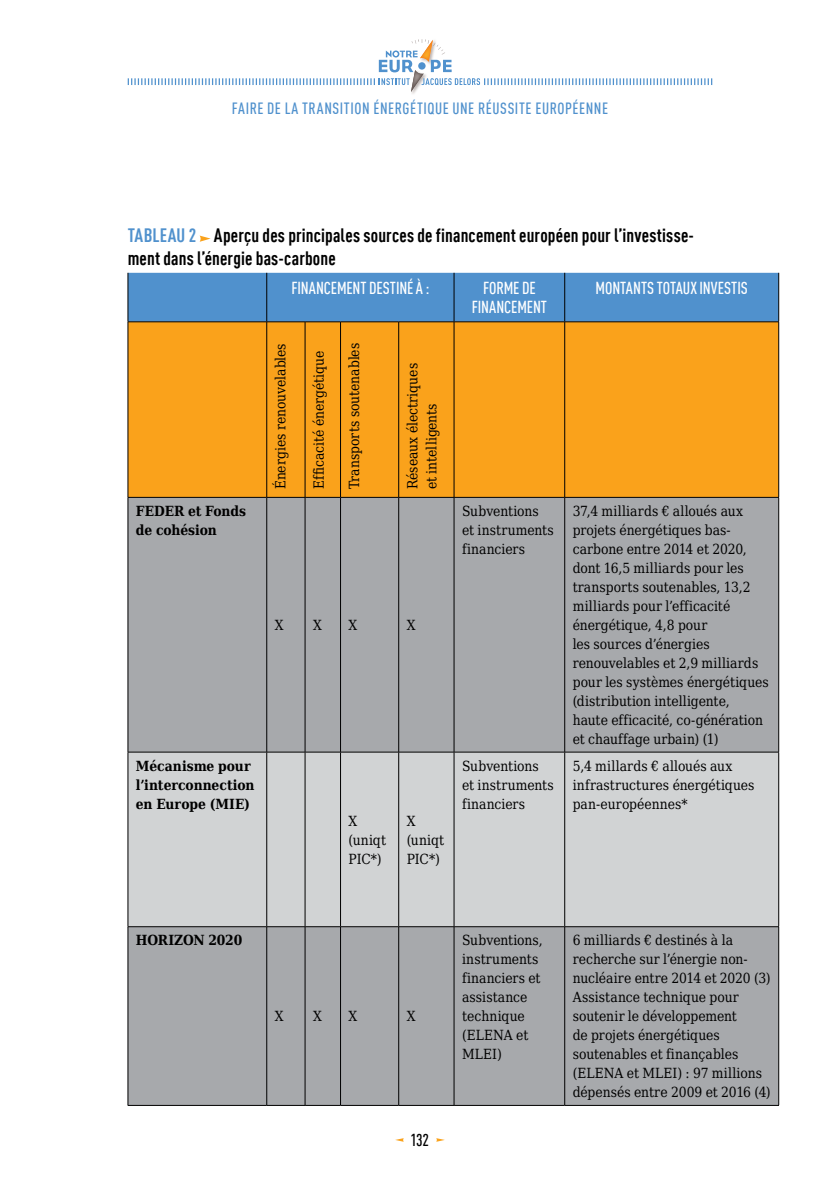
<style>
.page{position:relative;width:840px;height:1191px;background:#fff}
.page>*{position:absolute;margin:0;border:0;box-sizing:border-box;transform-origin:0 0}
.t1{font:700 condensed 19px/23px "DIN Offc Pro";letter-spacing:.01em;color:#000}
.t2{font:500 condensed 17px/19px "DIN Offc Pro";letter-spacing:-.01em;color:#fff;text-align:center}
.t3{font:500 condensed 17px "DIN Offc Pro";color:#000}
.t4{font:500 condensed 16px "DIN Offc Pro";letter-spacing:.035em;color:#5091cd}
.t5{font:14px/19px "DejaVu Serif Condensed";color:#000}
.t6{font:700 14px/19px "DejaVu Serif Condensed";letter-spacing:-.005em;color:#000}
.s1{color:#5091cd}
</style>
<div class="page">
<svg style="left:395px;top:1138px;width:8px;height:3px"></svg>
<svg style="left:436px;top:1138px;width:8px;height:3px"></svg>
<svg style="left:128px;top:39px;width:581px;height:53px"></svg>
<svg style="left:199px;top:235px;width:11px;height:7px"></svg>
<div style="left:128px;top:273px;width:650px;height:48px;background:#5091cd"></div>
<div style="left:128px;top:322px;width:650px;height:175px;background:#faa21b"></div>
<svg style="left:128px;top:498px;width:650px;height:607px;fill:#a7a9ac"></svg>
<div style="left:128px;top:752px;width:650px;height:174px;background:#d1d3d4"></div>
<div style="left:341px;top:752px;width:112px;height:174px;background:#d1d3d4"></div>
<hr style="left:127px;top:273px;width:1px;height:48px;background:#000">
<hr style="left:340px;top:751px;width:58px;height:1px;background:#000">
<hr style="left:340px;top:752px;width:1px;height:174px;background:#000">
<hr style="left:398px;top:751px;width:56px;height:1px;background:#000">
<hr style="left:398px;top:752px;width:1px;height:174px;background:#000">
<hr style="left:453px;top:752px;width:1px;height:174px;background:#000">
<hr style="left:340px;top:926px;width:58px;height:1px;background:#000">
<hr style="left:398px;top:926px;width:56px;height:1px;background:#000">
<hr style="left:266px;top:273px;width:1px;height:48px;background:#000">
<hr style="left:453px;top:273px;width:1px;height:48px;background:#000">
<hr style="left:564px;top:273px;width:1px;height:48px;background:#000">
<hr style="left:778px;top:273px;width:1px;height:48px;background:#000">
<hr style="left:128px;top:321px;width:138px;height:1px;background:#000">
<hr style="left:127px;top:322px;width:1px;height:175px;background:#000">
<hr style="left:266px;top:321px;width:39px;height:1px;background:#000">
<hr style="left:266px;top:322px;width:1px;height:175px;background:#000">
<hr style="left:305px;top:321px;width:35px;height:1px;background:#000">
<hr style="left:304px;top:322px;width:1px;height:175px;background:#000">
<hr style="left:340px;top:321px;width:58px;height:1px;background:#000">
<hr style="left:340px;top:322px;width:1px;height:175px;background:#000">
<hr style="left:398px;top:321px;width:56px;height:1px;background:#000">
<hr style="left:398px;top:322px;width:1px;height:175px;background:#000">
<hr style="left:454px;top:321px;width:110px;height:1px;background:#000">
<hr style="left:453px;top:322px;width:1px;height:175px;background:#000">
<hr style="left:564px;top:321px;width:214px;height:1px;background:#000">
<hr style="left:564px;top:322px;width:1px;height:175px;background:#000">
<hr style="left:778px;top:322px;width:1px;height:175px;background:#000">
<hr style="left:128px;top:497px;width:138px;height:1px;background:#000">
<hr style="left:127px;top:497px;width:1px;height:255px;background:#000">
<hr style="left:266px;top:497px;width:39px;height:1px;background:#000">
<hr style="left:266px;top:497px;width:1px;height:255px;background:#000">
<hr style="left:305px;top:497px;width:35px;height:1px;background:#000">
<hr style="left:304px;top:497px;width:1px;height:255px;background:#000">
<hr style="left:340px;top:497px;width:58px;height:1px;background:#000">
<hr style="left:340px;top:497px;width:1px;height:255px;background:#000">
<hr style="left:398px;top:497px;width:56px;height:1px;background:#000">
<hr style="left:398px;top:497px;width:1px;height:255px;background:#000">
<hr style="left:454px;top:497px;width:110px;height:1px;background:#000">
<hr style="left:453px;top:497px;width:1px;height:255px;background:#000">
<hr style="left:564px;top:497px;width:214px;height:1px;background:#000">
<hr style="left:564px;top:497px;width:1px;height:255px;background:#000">
<hr style="left:778px;top:497px;width:1px;height:255px;background:#000">
<hr style="left:127px;top:752px;width:1px;height:174px;background:#000">
<hr style="left:127px;top:927px;width:1px;height:178px;background:#000">
<hr style="left:266px;top:752px;width:1px;height:174px;background:#000">
<hr style="left:266px;top:927px;width:1px;height:178px;background:#000">
<hr style="left:304px;top:752px;width:1px;height:174px;background:#000">
<hr style="left:304px;top:927px;width:1px;height:178px;background:#000">
<hr style="left:340px;top:927px;width:1px;height:178px;background:#000">
<hr style="left:398px;top:927px;width:1px;height:178px;background:#000">
<hr style="left:453px;top:927px;width:1px;height:178px;background:#000">
<hr style="left:564px;top:752px;width:1px;height:174px;background:#000">
<hr style="left:778px;top:752px;width:1px;height:174px;background:#000">
<hr style="left:564px;top:927px;width:1px;height:178px;background:#000">
<hr style="left:778px;top:927px;width:1px;height:178px;background:#000">
<hr style="left:128px;top:751px;width:138px;height:1px;background:#000">
<hr style="left:128px;top:926px;width:138px;height:1px;background:#000">
<hr style="left:266px;top:751px;width:39px;height:1px;background:#000">
<hr style="left:266px;top:926px;width:39px;height:1px;background:#000">
<hr style="left:305px;top:751px;width:35px;height:1px;background:#000">
<hr style="left:305px;top:926px;width:35px;height:1px;background:#000">
<hr style="left:454px;top:751px;width:110px;height:1px;background:#000">
<hr style="left:454px;top:926px;width:110px;height:1px;background:#000">
<hr style="left:564px;top:751px;width:214px;height:1px;background:#000">
<hr style="left:564px;top:926px;width:214px;height:1px;background:#000">
<hr style="left:128px;top:1105px;width:138px;height:1px;background:#000">
<hr style="left:266px;top:1105px;width:39px;height:1px;background:#000">
<hr style="left:305px;top:1105px;width:35px;height:1px;background:#000">
<hr style="left:340px;top:1105px;width:58px;height:1px;background:#000">
<hr style="left:398px;top:1105px;width:56px;height:1px;background:#000">
<hr style="left:454px;top:1105px;width:110px;height:1px;background:#000">
<hr style="left:564px;top:1105px;width:214px;height:1px;background:#000">
<p class="t4" style="left:232px;top:97px;width:377px">FAIRE DE LA TRANSITION ÉNERGÉTIQUE UNE RÉUSSITE EUROPÉENNE</p>
<h1 class="t1" style="left:128px;top:221px;width:567px"><span class="s1">TABLEAU 2</span> Aperçu des principales sources de financement européen pour l’investisse&shy;ment dans l’énergie bas-carbone</h1>
<p class="t2" style="left:291px;top:277px;width:85px">FINANCEMENT DESTINÉ</p>
<p class="t2" style="left:415px;top:277px;width:15px">À:</p>
<p class="t2" style="left:471px;top:277px;width:63px">FORME DE<br>FINANCEMENT</p>
<p class="t2" style="left:595px;top:277px;width:18px">MONTANTS</p>
<p class="t2" style="left:656px;top:277px;width:8px">TOTAU</p>
<p class="t2" style="left:690px;top:277px;width:35px">X INVESTIS</p>
<p class="t5" style="left:269px;top:489px;width:148px;rotate:-90deg">Énergies renouvelables</p>
<p class="t5" style="left:308px;top:489px;width:140px;rotate:-90deg">Efficacité énergétique</p>
<p class="t5" style="left:343px;top:489px;width:148px;rotate:-90deg">Transports soutenables</p>
<p class="t5" style="left:401px;top:489px;width:128px;rotate:-90deg">Réseaux électriques et intelligents</p>
<p class="t6" style="left:136px;top:500px;width:111px">FEDER et Fonds de cohésion</p>
<p class="t6" style="left:136px;top:755px;width:120px">Mécanisme pour l’interconnection en Europe (MIE)</p>
<p class="t5" style="left:274px;top:614px;width:10px">X</p>
<p class="t5" style="left:313px;top:614px;width:10px">X</p>
<p class="t5" style="left:348px;top:614px;width:10px">X</p>
<p class="t5" style="left:406px;top:614px;width:10px">X</p>
<p class="t5" style="left:348px;top:810px;width:39px">X (uniqt<br>PIC*)</p>
<p class="t5" style="left:406px;top:810px;width:39px">X (uniqt<br>PIC*)</p>
<p class="t5" style="left:462px;top:500px;width:93px">Subventions et instruments financiers</p>
<p class="t5" style="left:572px;top:500px;width:197px">37,4 milliards € alloués aux projets énergétiques bas&shy;carbone entre 2014 et 2020, dont 16,5 milliards pour les transports soutenables, 13,2 milliards pour l’efficacité énergétique, 4,8 pour<br>les sources d’énergies renouvelables et 2,9 milliards pour les systèmes énergétiques (distribution intelligente,<br>haute efficacité, co-génération et chauffage urbain) (1)</p>
<p class="t5" style="left:462px;top:755px;width:93px">Subventions et instruments financiers</p>
<p class="t5" style="left:572px;top:755px;width:183px">5,4 millards € alloués aux infrastructures énergétiques pan-européennes*</p>
<p class="t6" style="left:136px;top:930px;width:108px">HORIZON 2020</p>
<p class="t5" style="left:274px;top:1005px;width:10px">X</p>
<p class="t5" style="left:313px;top:1005px;width:10px">X</p>
<p class="t5" style="left:348px;top:1005px;width:10px">X</p>
<p class="t5" style="left:406px;top:1005px;width:10px">X</p>
<p class="t3" style="left:410px;top:1127px;width:20px">132</p>
<p class="t5" style="left:462px;top:929px;width:82px">Subventions, instruments financiers et assistance technique (ELENA et<br>MLEI)</p>
<p class="t5" style="left:572px;top:929px;width:199px">6 milliards € destinés à la recherche sur l’énergie non&shy;nucléaire entre 2014 et 2020 (3)<br>Assistance technique pour soutenir le développement<br>de projets énergétiques soutenables et finançables (ELENA et MLEI) : 97 millions dépensés entre 2009 et 2016 (4)</p>
</div>
